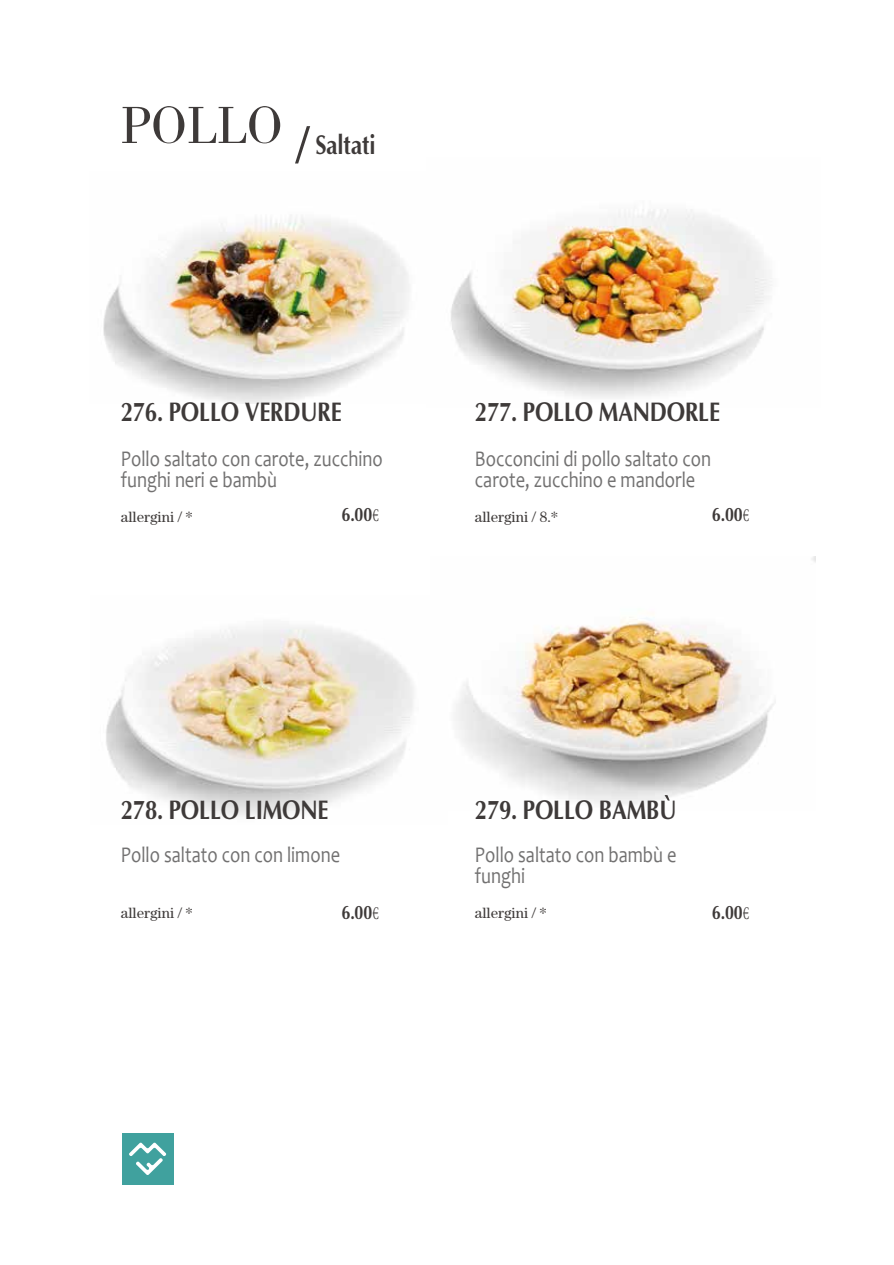
<style>
.page{position:relative;width:894px;height:1265px;background:#fff}
.page>*{position:absolute;margin:0;border:0;box-sizing:border-box;transform-origin:0 0}
.t1{font:54px "FZSYFW GB1 0";color:#3e3a39}
.t2{font:27px "FZKANGFW GB1 0";letter-spacing:-.01em;color:#3e3a39;scale:.82 1}
.t3{font:22.5px/21px "Candara";color:#727171;scale:.82 1}
.t4{font:19.5px "FZKANGFW GB1 0";letter-spacing:-.01em;color:#3e3a39;scale:.82 1}
.t5{font:15px "FZSHJW GB1 0";color:#3e3a39}
.s1{font-family:"Adobe Song Std";font-weight:300}
</style>
<div class="page">
<img style="left:103px;top:215px;width:306px;height:188px">
<img style="left:451px;top:209px;width:321px;height:189px">
<img style="left:455px;top:557px;width:361px;height:247px">
<img style="left:106px;top:626px;width:308px;height:190px">
<svg style="left:665px;top:795px;width:5px;height:5px"></svg>
<div style="left:122px;top:1133px;width:51px;height:51px;background:#40a19e"></div>
<svg style="left:129px;top:1142px;width:37px;height:33px"></svg>
<h1 class="t1" style="left:121px;top:96px;width:163px">POLLO</h1>
<h1 class="t1" style="left:295px;top:116px;width:16px">/</h1>
<p class="t2" style="left:315px;top:129px;width:75px">Saltati</p>
<p class="t2" style="left:121px;top:397px;width:271px">276. POLLO VERDURE</p>
<p class="t3" style="left:121px;top:448px;width:321px">Pollo saltato con carote, zucchino funghi neri e bambù</p>
<p class="t5" style="left:121px;top:509px;width:73px">allergini / *</p>
<p class="t2" style="left:475px;top:397px;width:301px">277. POLLO MANDORLE</p>
<p class="t3" style="left:475px;top:448px;width:290px">Bocconcini di pollo saltato con carote, zucchino e mandorle</p>
<p class="t5" style="left:475px;top:509px;width:84px">allergini / 8.*</p>
<p class="t4" style="left:342px;top:504px;width:48px">6.00<span class="s1">€</span></p>
<p class="t4" style="left:712px;top:504px;width:48px">6.00<span class="s1">€</span></p>
<p class="t2" style="left:121px;top:795px;width:255px">278. POLLO LIMONE</p>
<p class="t3" style="left:121px;top:844px;width:269px">Pollo saltato con con limone</p>
<p class="t2" style="left:475px;top:795px;width:247px">279. POLLO BAMBU</p>
<p class="t3" style="left:475px;top:844px;width:247px">Pollo saltato con bambù e funghi</p>
<p class="t5" style="left:475px;top:905px;width:73px">allergini / *</p>
<p class="t4" style="left:342px;top:901px;width:48px">6.00<span class="s1">€</span></p>
<p class="t4" style="left:712px;top:901px;width:48px">6.00<span class="s1">€</span></p>
<p class="t5" style="left:121px;top:905px;width:73px">allergini / *</p>
</div>
